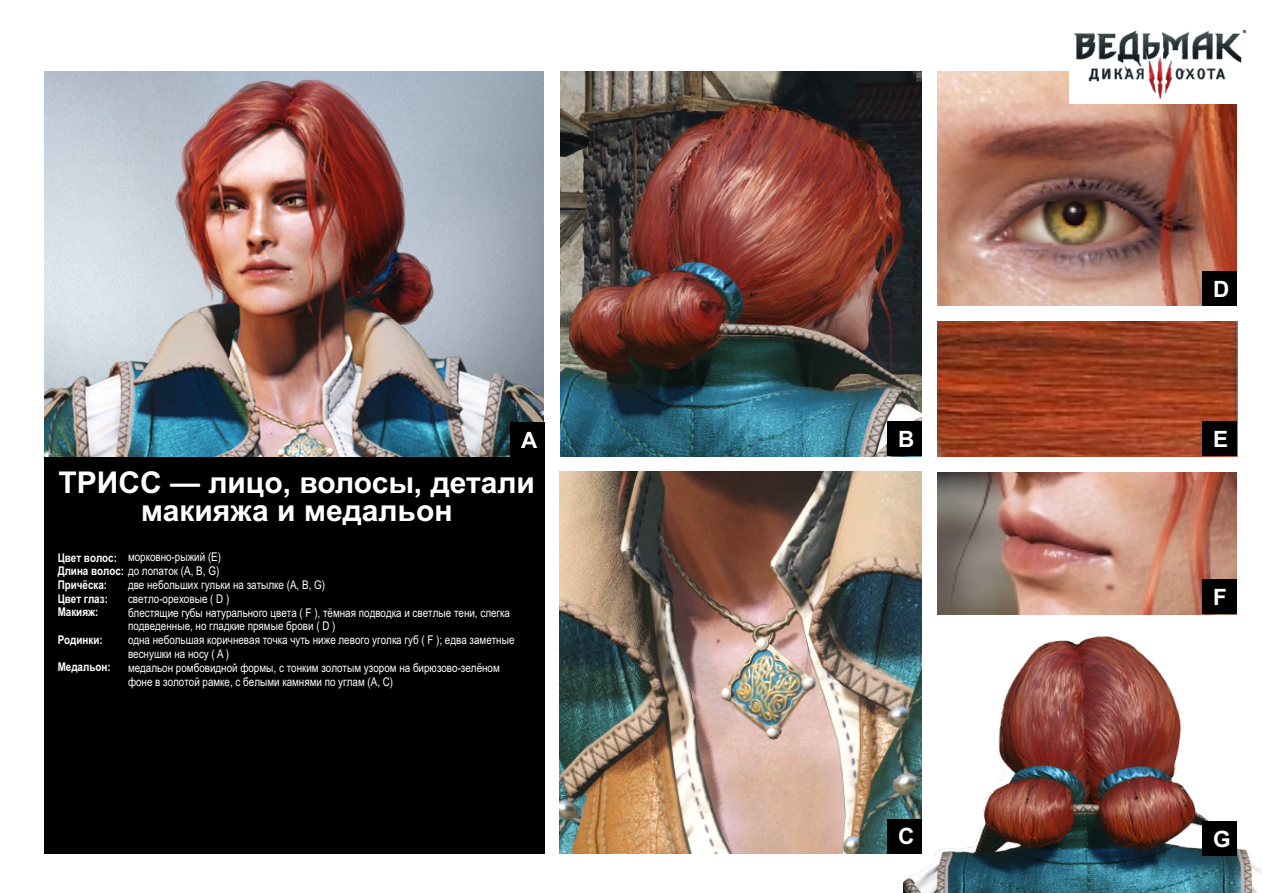
<style>
.page{position:relative;width:1262px;height:893px;background:#fff}
.page>*{position:absolute;margin:0;border:0;box-sizing:border-box;transform-origin:0 0}
.t1{font:700 30px/27.5px "Arial";color:#fff;text-align:center}
.t2{font:700 22.5px "Arial";color:#fff}
.t3{font:12px "Arial Narrow";color:#fff}
.t4{font:700 12px/13.6px "Arial Narrow";color:#fff;text-align:justify}
.s1{font-weight:700}
</style>
<div class="page">
<img style="left:44px;top:72px;width:499px;height:385px">
<img style="left:904px;top:601px;width:358px;height:292px">
<div style="left:44px;top:457px;width:500px;height:396px;background:#000"></div>
<img style="left:560px;top:72px;width:361px;height:384px">
<img style="left:560px;top:471px;width:361px;height:382px">
<img style="left:937px;top:322px;width:300px;height:134px">
<img style="left:937px;top:472px;width:299px;height:142px">
<img style="left:937px;top:72px;width:299px;height:234px">
<div style="left:510px;top:423px;width:34px;height:34px;background:#000"></div>
<div style="left:887px;top:422px;width:34px;height:34px;background:#000"></div>
<div style="left:887px;top:819px;width:34px;height:34px;background:#000"></div>
<div style="left:1202px;top:580px;width:34px;height:34px;background:#000"></div>
<div style="left:1202px;top:821px;width:34px;height:34px;background:#000"></div>
<div style="left:1202px;top:422px;width:34px;height:34px;background:#000"></div>
<div style="left:1202px;top:272px;width:34px;height:34px;background:#000"></div>
<div style="left:1068px;top:17px;width:182px;height:87px;background:#fff"></div>
<img style="left:1074px;top:30px;width:171px;height:69px">
<h2 class="t2" style="left:521px;top:432px;width:18px">A</h2>
<h2 class="t2" style="left:898px;top:430px;width:18px">B</h2>
<h1 class="t1" style="left:58px;top:471px;width:478px">ТРИСС — лицо, волосы, детали макияжа и медальон</h1>
<p class="t3" style="left:128px;top:552px;width:95px">морковно-рыжий (Е)</p>
<p class="t3" style="left:58px;top:566px;width:163px"><span class="s1">Длина волос:</span> до лопаток (A, B, G)</p>
<p class="t3" style="left:128px;top:580px;width:199px">две небольших гульки на затылке (A, B, G)</p>
<p class="t3" style="left:128px;top:594px;width:103px">светло-ореховые ( D )</p>
<p class="t3" style="left:128px;top:607px;width:383px">блестящие губы натурального цвета ( F ), тёмная подводка и светлые тени, слегка</p>
<p class="t3" style="left:128px;top:621px;width:209px">подведенные, но гладкие прямые брови ( D )</p>
<p class="t3" style="left:128px;top:635px;width:388px">одна небольшая коричневая точка чуть ниже левого уголка губ ( F ); едва заметные</p>
<p class="t3" style="left:128px;top:649px;width:103px">веснушки на носу ( A )</p>
<p class="t3" style="left:128px;top:663px;width:373px">медальон ромбовидной формы, с тонким золотым узором на бирюзово-зелёном</p>
<p class="t3" style="left:128px;top:676px;width:267px">фоне в золотой рамке, с белыми камнями по углам (А, С)</p>
<p class="t4" style="left:58px;top:551px;width:61px">Цвет волос:</p>
<p class="t4" style="left:58px;top:579px;width:52px">Причёска:<br>Цвет глаз:<br>Макияж:</p>
<p class="t4" style="left:58px;top:634px;width:47px">Родинки:</p>
<p class="t4" style="left:58px;top:661px;width:54px">Медальон:</p>
<h2 class="t2" style="left:898px;top:828px;width:18px">C</h2>
<h2 class="t2" style="left:1213px;top:281px;width:18px">D</h2>
<h2 class="t2" style="left:1213px;top:431px;width:17px">E</h2>
<h2 class="t2" style="left:1213px;top:588px;width:15px">F</h2>
<h2 class="t2" style="left:1213px;top:830px;width:19px">G</h2>
</div>
